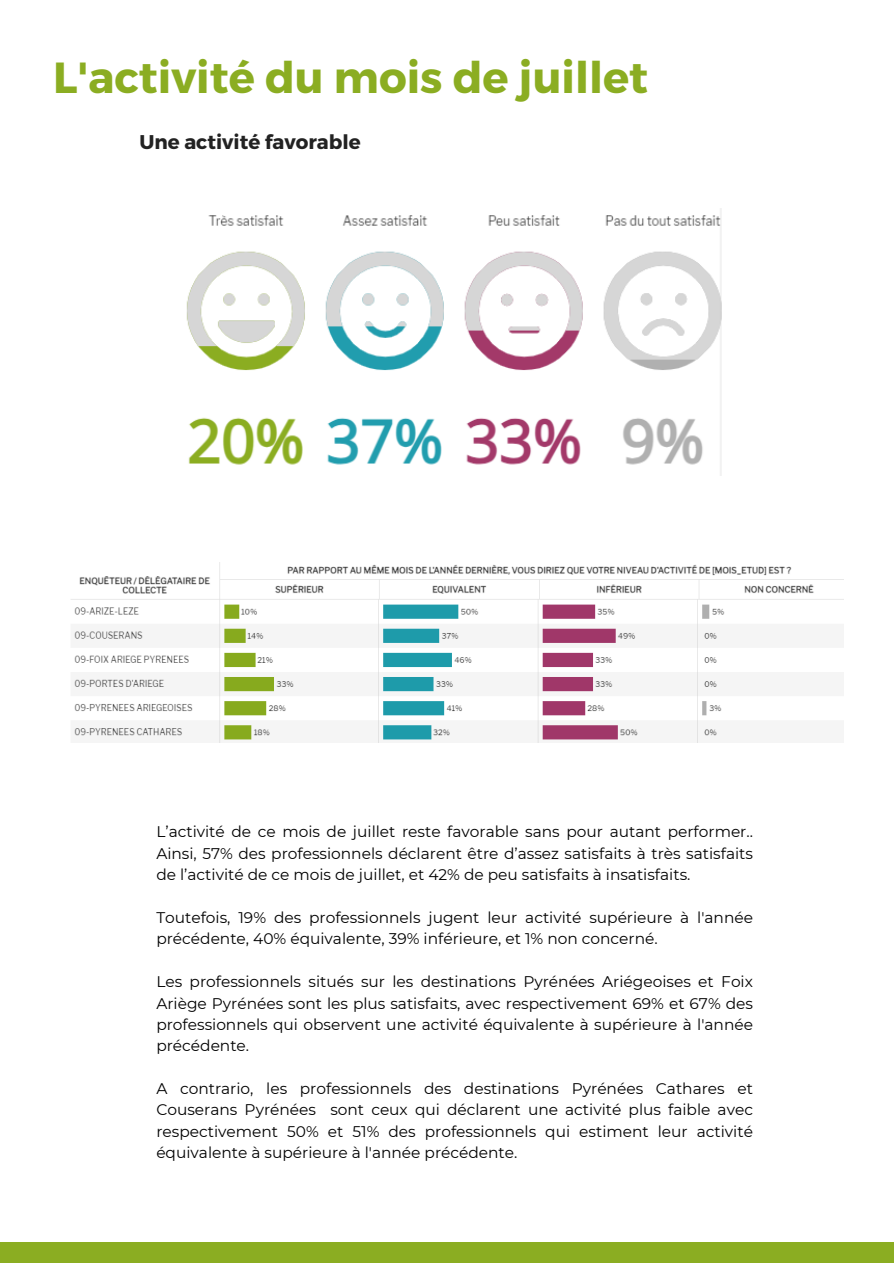
<style>
.page{position:relative;width:894px;height:1264px;background:#fff}
.page>*{position:absolute;margin:0;border:0;box-sizing:border-box;transform-origin:0 0}
.t1{font:700 43.5px "Montserrat";color:#8bad22}
.t2{font:700 19.8px "Montserrat";color:#222}
.t3{font:15.45px/21.3px "Montserrat";color:#000;text-align:justify}
</style>
<div class="page">
<div style="left:0;top:1242px;width:893px;height:20px;background:#8bad22"></div>
<img style="left:186px;top:209px;width:536px;height:266px">
<img style="left:71px;top:563px;width:772px;height:180px">
<p class="t1" style="left:53px;top:49px;width:596px">L'activité du mois de juillet</p>
<p class="t2" style="left:139px;top:129px;width:223px">Une activité favorable</p>
<p class="t3" style="left:156px;top:821px;width:598px">L’activité de ce mois de juillet reste favorable sans pour autant performer..<br>Ainsi, 57% des professionnels déclarent être d’assez satisfaits à très satisfaits de l’activité de ce mois de juillet, et 42% de peu satisfaits à insatisfaits.</p>
<p class="t3" style="left:156px;top:906px;width:598px">Toutefois, 19% des professionnels jugent leur activité supérieure à l'année précédente, 40% équivalente, 39% inférieure, et 1% non concerné.</p>
<p class="t3" style="left:156px;top:971px;width:598px">Les professionnels situés sur les destinations Pyrénées Ariégeoises et Foix Ariège Pyrénées sont les plus satisfaits, avec respectivement 69% et 67% des professionnels qui observent une activité équivalente à supérieure à l'année précédente.</p>
<p class="t3" style="left:156px;top:1077px;width:598px">A contrario, les professionnels des destinations Pyrénées Cathares et Couserans Pyrénées sont ceux qui déclarent une activité plus faible avec respectivement 50% et 51% des professionnels qui estiment leur activité équivalente à supérieure à l'année précédente.</p>
</div>
